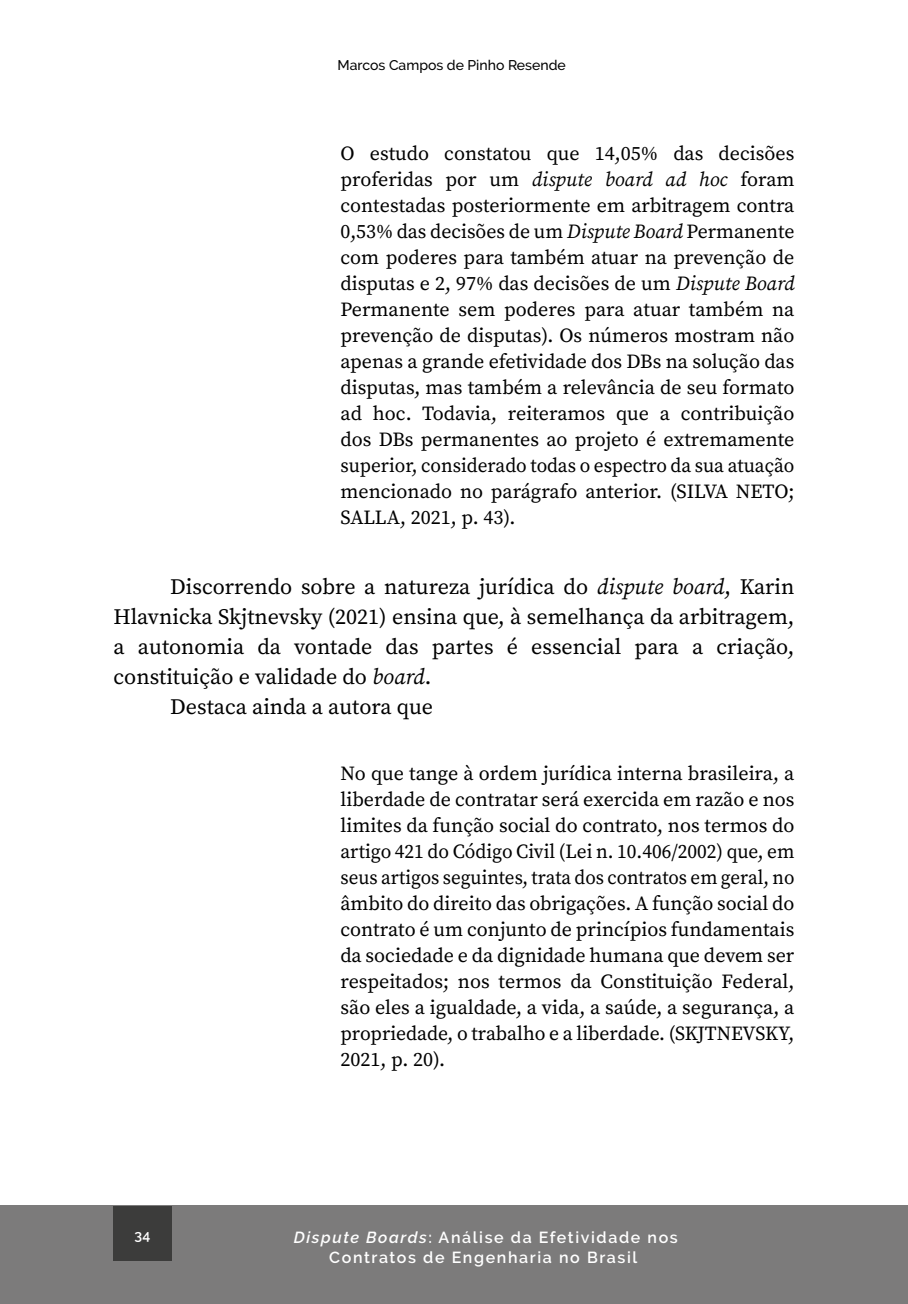
<style>
.page{position:relative;width:908px;height:1304px;background:#fff}
.page>*{position:absolute;margin:0;border:0;box-sizing:border-box;transform-origin:0 0}
.t1{font:22px "Source Serif Pro";color:#000}
.t2{font:20px/26px "Source Serif Pro";color:#000;text-align:justify}
.t3{font:600 16px/20px "Raleway";letter-spacing:.1em;color:#fff;text-align:center}
.t4{font:500 14px "Raleway";color:#000}
.t5{font:600 14px "Raleway";color:#fff}
.s1{font-style:italic}
</style>
<div class="page">
<div style="left:0;top:1205px;width:907px;height:99px;background:#7c7b7b"></div>
<div style="left:113px;top:1206px;width:58px;height:54px;background:#3c3c3b"></div>
<p class="t4" style="left:337px;top:57px;width:229px">Marcos Campos de Pinho Resende</p>
<p class="t2" style="left:340px;top:140px;width:455px">O estudo constatou que 14,05% das decisões proferidas por um <span class="s1">dispute board ad hoc</span> foram contestadas posteriormente em arbitragem contra 0,53% das decisões de um <span class="s1">Dispute Board</span> Permanente com poderes para também atuar na prevenção de disputas e 2, 97% das decisões de um <span class="s1">Dispute Board </span>Permanente sem poderes para atuar também na prevenção de disputas). Os números mostram não apenas a grande efetividade dos DBs na solução das disputas, mas também a relevância de seu formato ad hoc. Todavia, reiteramos que a contribuição dos DBs permanentes ao projeto é extremamente superior, considerado todas o espectro da sua atuação mencionado no parágrafo anterior. (SILVA NETO; SALLA, 2021, p. 43).</p>
<p class="t1" style="left:170px;top:572px;width:625px">Discorrendo sobre a natureza jurídica do <span class="s1">dispute board</span>, Karin</p>
<p class="t1" style="left:113px;top:602px;width:682px">Hlavnicka Skjtnevsky (2021) ensina que, à semelhança da arbitragem,</p>
<p class="t1" style="left:113px;top:632px;width:682px">a autonomia da vontade das partes é essencial para a criação,</p>
<p class="t1" style="left:113px;top:662px;width:319px">constituição e validade do <span class="s1">board</span>.</p>
<p class="t1" style="left:170px;top:692px;width:264px">Destaca ainda a autora que</p>
<p class="t2" style="left:340px;top:760px;width:455px">No que tange à ordem jurídica interna brasileira, a liberdade de contratar será exercida em razão e nos limites da função social do contrato, nos termos do artigo 421 do Código Civil (Lei n. 10.406/2002) que, em seus artigos seguintes, trata dos contratos em geral, no âmbito do direito das obrigações. A função social do contrato é um conjunto de princípios fundamentais da sociedade e da dignidade humana que devem ser respeitados; nos termos da Constituição Federal, são eles a igualdade, a vida, a saúde, a segurança, a propriedade, o trabalho e a liberdade. (SKJTNEVSKY, 2021, p. 20).</p>
<p class="t5" style="left:135px;top:1227px;width:17px">34</p>
<p class="t3" style="left:293px;top:1227px;width:385px"><span class="s1">Dispute Boards</span>: Análise da Efetividade nos<br>Contratos de Engenharia no Brasil</p>
</div>
